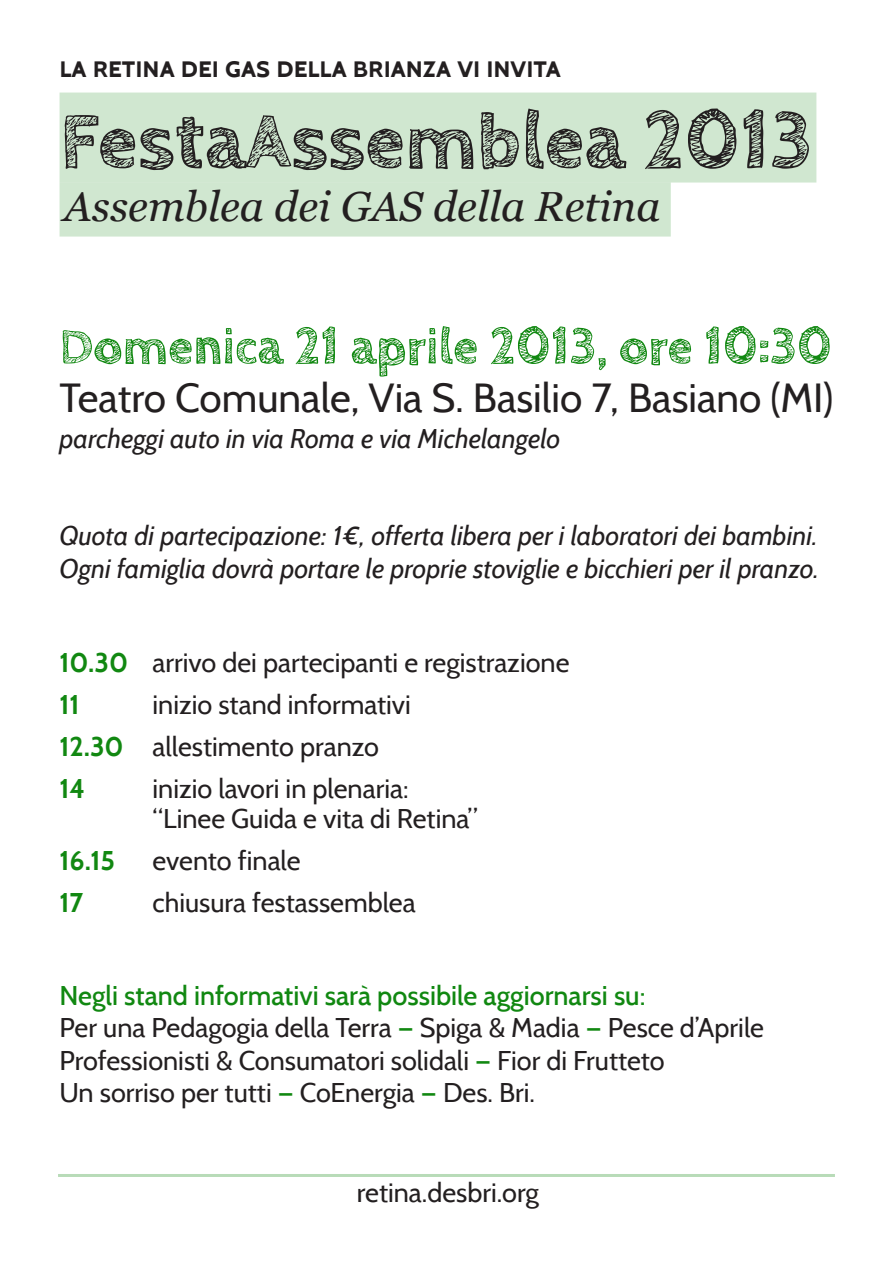
<style>
.page{position:relative;width:893px;height:1263px;background:#fff}
.page>*{position:absolute;margin:0;border:0;box-sizing:border-box;transform-origin:0 0}
.t1{font:700 81px "Cabin Sketch";color:#231f20}
.t2{font:700 51px "Cabin Sketch";color:#181}
.t3{font:italic 42px "Georgia";color:#231f20}
.t4{font:40.5px "Cabin";color:#231f20}
.t5{font:27px/32.4px "Cabin";color:#231f20}
.t6{font:italic 27px/32.4px "Cabin";color:#231f20}
.t7{font:500 27px "Cabin";color:#181}
.t8{font:700 27px "Cabin";color:#231f20}
.t9{font:700 27px "Cabin";color:#181}
.s1{font-weight:700;color:#181}
.s2{color:#181}
</style>
<div class="page">
<div style="left:60px;top:183px;width:611px;height:54px;background:#d0e7d0"></div>
<div style="left:60px;top:93px;width:756px;height:90px;background:#d0e7d0"></div>
<hr style="left:58px;top:1174px;width:777px;height:3px;background:#181">
<p class="t8" style="left:60px;top:51px;width:503px">LA RETINA DEI GAS DELLA BRIANZA VI INVITA</p>
<p class="t1" style="left:60px;top:96px;width:754px">FestaAssemblea 2013</p>
<p class="t3" style="left:64px;top:176px;width:598px">Assemblea dei GAS della Retina</p>
<p class="t2" style="left:60px;top:318px;width:774px">Domenica 21 aprile 2013, ore 10:30</p>
<p class="t4" style="left:60px;top:373px;width:775px">Teatro Comunale, Via S. Basilio 7, Basiano (MI)</p>
<p class="t6" style="left:60px;top:422px;width:502px">parcheggi auto in via Roma e via Michelangelo</p>
<p class="t6" style="left:60px;top:519px;width:761px">Quota di partecipazione: 1€, offerta libera per i laboratori dei bambini.<br>Ogni famiglia dovrà portare le proprie stoviglie e bicchieri per il pranzo.</p>
<p class="t5" style="left:60px;top:647px;width:511px"><span class="s1">10.30</span> arrivo dei partecipanti e registrazione</p>
<p class="t9" style="left:60px;top:689px;width:21px">11</p>
<p class="t5" style="left:153px;top:689px;width:260px">inizio stand informativi</p>
<p class="t5" style="left:60px;top:731px;width:321px"><span class="s1">12.30</span> allestimento pranzo</p>
<p class="t9" style="left:60px;top:773px;width:27px">14</p>
<p class="t5" style="left:153px;top:773px;width:258px">inizio lavori in plenaria:</p>
<p class="t5" style="left:153px;top:803px;width:327px">“Linee Guida e vita di Retina”</p>
<p class="t9" style="left:60px;top:845px;width:57px">16.15</p>
<p class="t5" style="left:153px;top:845px;width:150px">evento finale</p>
<p class="t9" style="left:60px;top:887px;width:25px">17</p>
<p class="t5" style="left:153px;top:887px;width:265px">chiusura festassemblea</p>
<p class="t7" style="left:60px;top:979px;width:587px">Negli stand informativi sarà possibile aggiornarsi su:</p>
<p class="t5" style="left:60px;top:1011px;width:706px">Per una Pedagogia della Terra <span class="s2">—</span> Spiga &amp; Madia <span class="s2">—</span> Pesce d’Aprile<br>Professionisti &amp; Consumatori solidali <span class="s2">—</span> Fior di Frutteto</p>
<p class="t5" style="left:60px;top:1076px;width:477px">Un sorriso per tutti <span class="s2">—</span> CoEnergia <span class="s2">—</span> Des. Bri.</p>
<p class="t5" style="left:357px;top:1176px;width:184px">retina.desbri.org</p>
</div>
